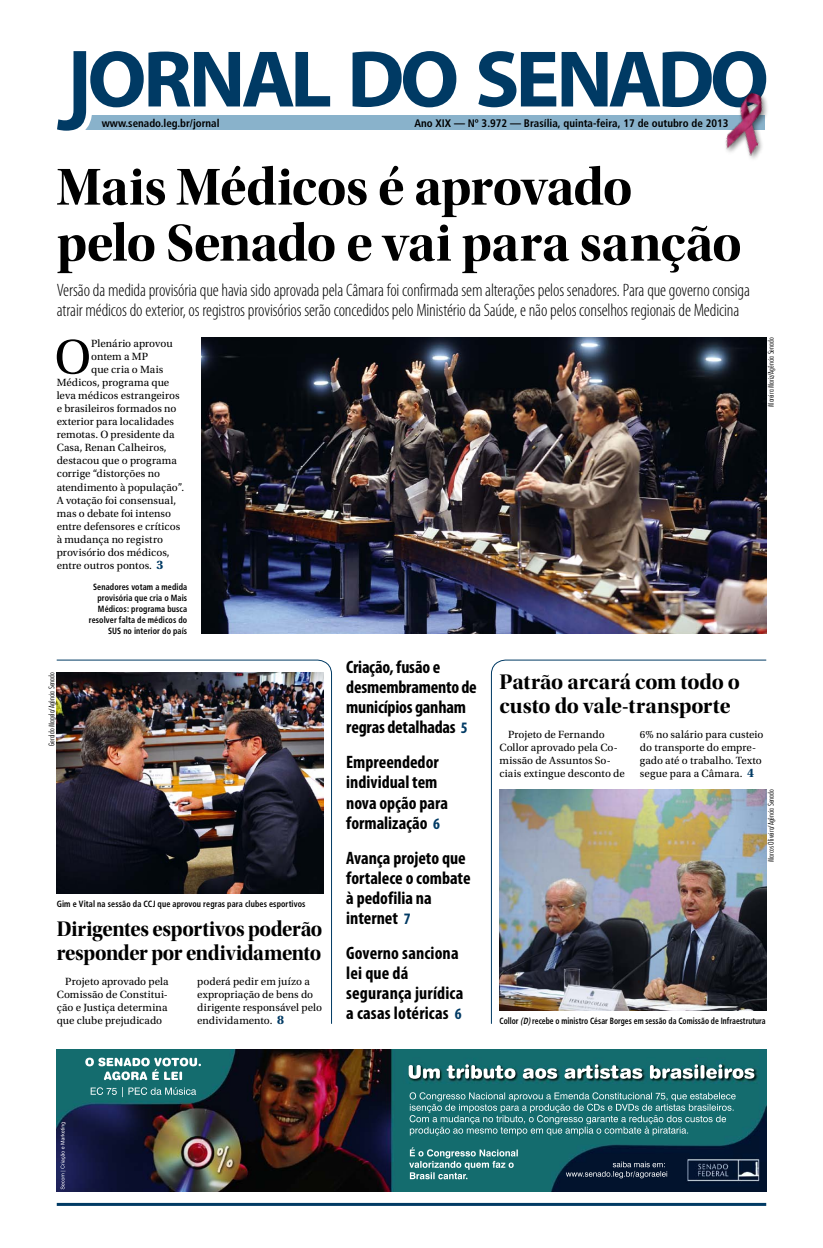
<style>
.page{position:relative;width:823px;height:1248px;background:#fff}
.page>*{position:absolute;margin:0;border:0;box-sizing:border-box;transform-origin:0 0}
.t1{font:54px/56px "Utopia Std Bold Disp";letter-spacing:-.015em;color:#000}
.t2{font:50.8px "Utopia Std";color:#000}
.t3{font:22px/24px "Utopia Std Bold Disp";letter-spacing:-.01em;color:#000;scale:.95 1}
.t4{font:22px/24px "Utopia Std Bold Disp";letter-spacing:-.01em;color:#000}
.t5{font:300 condensed 18px/20px "Myriad Pro";letter-spacing:-.01em;color:#000}
.t6{font:700 condensed 18px/20px "Myriad Pro";color:#000}
.t7{font:11px/13px "Utopia Std";letter-spacing:.005em;color:#000}
.t8{font:700 condensed 10.9px "Frutiger";color:#000}
.t9{font:700 condensed 9px/11px "Frutiger";letter-spacing:.01em;color:#000;text-align:right;scale:.9 1}
.t10{font:700 condensed 9px "Frutiger";letter-spacing:.01em;color:#000;scale:.85 1}
.t11{font:300 condensed 8px "Futura BT";color:#000}
.s1{font-weight:700;font-size:13px;color:#003a64}
.s2{font-size:16px;color:#003a64}
.s3{font-style:italic}
</style>
<div class="page">
<hr style="left:57px;top:1202px;width:708px;height:3px;background:#003a64">
<svg style="left:56px;top:659px;width:276px;height:365px"></svg>
<svg style="left:490px;top:659px;width:276px;height:365px"></svg>
<div style="left:75px;top:116px;width:689px;height:14px;background:#89b2cb"></div>
<svg style="left:57px;top:51px;width:273px;height:80px"></svg>
<svg style="left:352px;top:51px;width:104px;height:56px"></svg>
<svg style="left:478px;top:51px;width:287px;height:56px"></svg>
<img style="left:723px;top:89px;width:44px;height:68px">
<img style="left:57px;top:1049px;width:708px;height:142px">
<img style="left:201px;top:338px;width:564px;height:295px">
<img style="left:499px;top:789px;width:266px;height:221px">
<img style="left:57px;top:672px;width:266px;height:221px">
<p class="t8" style="left:102px;top:117px;width:119px">www.senado.leg.br/jornal</p>
<p class="t8" style="left:414px;top:117px;width:315px">Ano XIX — Nº 3.972 — Brasília, quinta-feira, 17 de outubro de 2013</p>
<h1 class="t1" style="left:57px;top:159px;width:686px">Mais Médicos é aprovado pelo Senado e vai para sanção</h1>
<p class="t5" style="left:57px;top:280px;width:694px">Versão da medida provisória que havia sido aprovada pela Câmara foi confirmada sem alterações pelos senadores. Para que governo consiga atrair médicos do exterior, os registros provisórios serão concedidos pelo Ministério da Saúde, e não pelos conselhos regionais de Medicina</p>
<h2 class="t2" style="left:54px;top:329px;width:38px">O</h2>
<p class="t7" style="left:91px;top:337px;width:83px">Plenário aprovou</p>
<p class="t7" style="left:91px;top:350px;width:58px">ontem a MP</p>
<p class="t7" style="left:91px;top:363px;width:74px">que cria o Mais</p>
<p class="t7" style="left:57px;top:376px;width:114px">Médicos, programa que</p>
<p class="t7" style="left:57px;top:389px;width:124px">leva médicos estrangeiros</p>
<p class="t7" style="left:57px;top:402px;width:121px">e brasileiros formados no</p>
<p class="t7" style="left:57px;top:415px;width:119px">exterior para localidades</p>
<p class="t7" style="left:57px;top:428px;width:119px">remotas. O presidente da</p>
<p class="t7" style="left:57px;top:441px;width:111px">Casa, Renan Calheiros,</p>
<p class="t7" style="left:57px;top:454px;width:122px">destacou que o programa</p>
<p class="t7" style="left:57px;top:467px;width:105px">corrige “distorções no</p>
<p class="t7" style="left:57px;top:480px;width:129px">atendimento à população”.</p>
<p class="t7" style="left:57px;top:493px;width:121px">A votação foi consensual,</p>
<p class="t7" style="left:57px;top:506px;width:116px">mas o debate foi intenso</p>
<p class="t7" style="left:57px;top:519px;width:125px">entre defensores e críticos</p>
<p class="t7" style="left:57px;top:532px;width:108px">à mudança no registro</p>
<p class="t7" style="left:57px;top:545px;width:114px">provisório dos médicos,</p>
<p class="t7" style="left:57px;top:558px;width:108px">entre outros pontos. <span class="s1">3</span></p>
<p class="t9" style="left:89px;top:581px;width:111px">Senadores votam a medida provisória que cria o Mais<br>Médicos: programa busca resolver falta de médicos do<br>SUS no interior do país</p>
<p class="t11" style="left:765px;top:406px;width:70px;rotate:-90deg">Moreira Mariz/Agência Senado</p>
<p class="t11" style="left:47px;top:745px;width:75px;rotate:-90deg">Geraldo Magela/Agência Senado</p>
<p class="t9" style="left:57px;top:898px;width:278px">Gim e Vital na sessão da CCJ que aprovou regras para clubes esportivos</p>
<h3 class="t3" style="left:57px;top:916px;width:281px">Dirigentes esportivos poderão responder por endividamento</h3>
<p class="t7" style="left:57px;top:974px;width:113px;text-align:justify;text-indent:9px">Projeto aprovado pela Comissão de Constitui&shy;ção e Justiça determina que clube prejudicado</p>
<p class="t7" style="left:197px;top:974px;width:126px">poderá pedir em juízo a expropriação de bens do dirigente responsável pelo endividamento. <span class="s1">8</span></p>
<h3 class="t6" style="left:346px;top:656px;width:132px">Criação, fusão e desmembramento de municípios ganham regras detalhadas <span class="s2">5</span></h3>
<h3 class="t6" style="left:346px;top:752px;width:103px">Empreendedor individual tem nova opção para formalização <span class="s2">6</span></h3>
<h3 class="t6" style="left:346px;top:847px;width:126px">Avança projeto que fortalece o combate à pedofilia na internet <span class="s2">7</span></h3>
<h3 class="t6" style="left:346px;top:942px;width:118px">Governo sanciona lei que dá segurança jurídica a casas lotéricas <span class="s2">6</span></h3>
<h3 class="t4" style="left:499px;top:669px;width:242px">Patrão arcará com todo o custo do vale-transporte</h3>
<p class="t7" style="left:499px;top:727px;width:127px;text-indent:9px">Projeto de Fernando<br>Collor aprovado pela Co&shy;missão de Assuntos So&shy;ciais extingue desconto de</p>
<p class="t7" style="left:639px;top:727px;width:125px">6% no salário para custeio do transporte do empre&shy;gado até o trabalho. Texto segue para a Câmara. <span class="s1">4</span></p>
<p class="t11" style="left:765px;top:861px;width:74px;rotate:-90deg">Marcos Oliveira/Agência Senado</p>
<p class="t10" style="left:499px;top:1015px;width:314px">Collor <span class="s3">(D)</span>recebe o ministro César Borges em sessão da Comissão de Infraestrutura</p>
</div>
